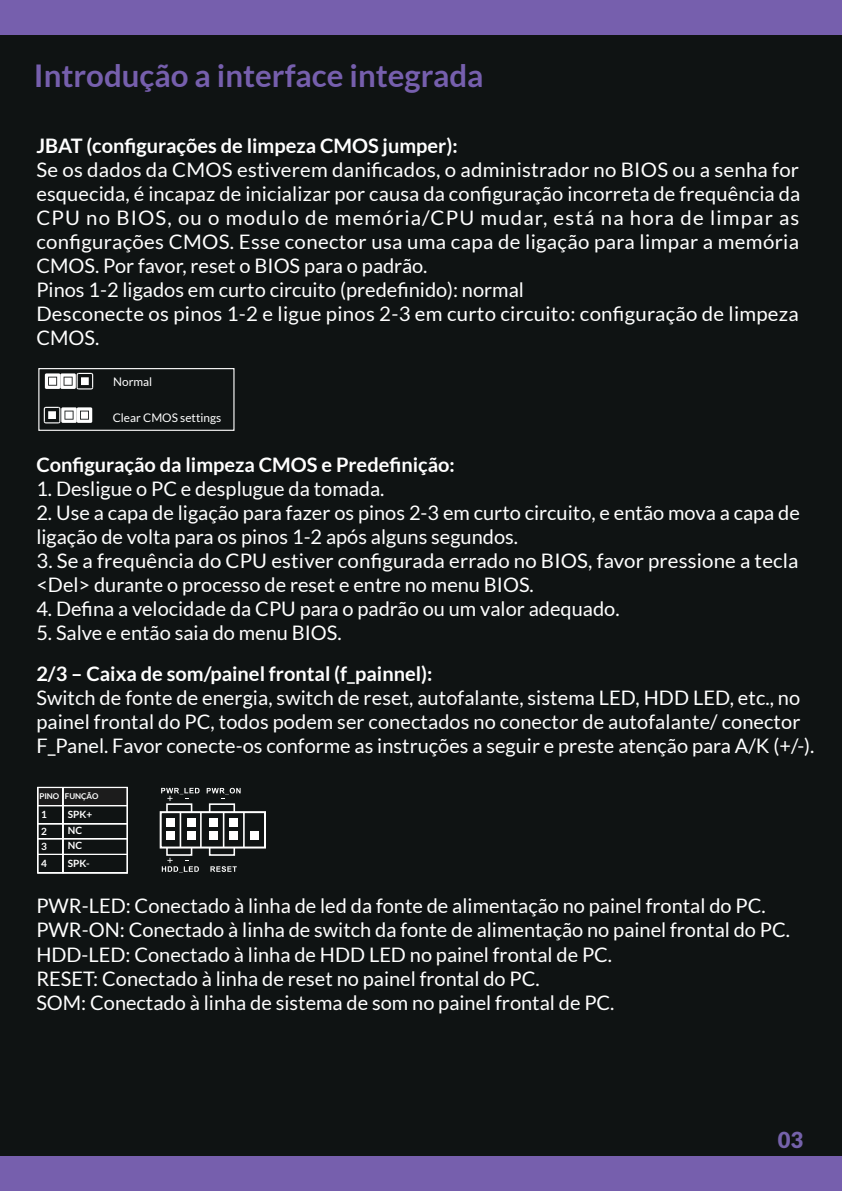
<style>
.page{position:relative;width:842px;height:1191px;background:#0f1313}
.page>*{position:absolute;margin:0;border:0;box-sizing:border-box;transform-origin:0 0}
.t1{font:700 31.2px "Lato";color:#765fad}
.t2{font:900 22px "Lato";color:#7562ab}
.t3{font:20px/24px "Lato";color:#fff}
.t4{font:700 20px "Lato";color:#fff}
.t5{font:11.8px "Lato";color:#fff}
.t6{font:700 10px "Lato";color:#fff}
.t7{font:700 8px "Lato";color:#fff}
</style>
<div class="page">
<div style="left:0;top:0;width:842px;height:34px;background:#765fad"></div>
<div style="left:0;top:1156px;width:842px;height:35px;background:#765fad"></div>
<div style="left:38px;top:368px;width:197px;height:63px;border:1px solid #fff"></div>
<svg style="left:45px;top:372px;width:49px;height:18px"></svg>
<svg style="left:43px;top:406px;width:49px;height:18px"></svg>
<div style="left:63px;top:787px;width:64px;height:18px;background:#1c1c1c"></div>
<div style="left:37px;top:787px;width:91px;height:1px;border:1px solid #fff"></div>
<div style="left:37px;top:805px;width:91px;height:1px;border:1px solid #fff"></div>
<div style="left:37px;top:823px;width:91px;height:1px;border:1px solid #fff"></div>
<div style="left:37px;top:838px;width:91px;height:1px;border:1px solid #fff"></div>
<div style="left:37px;top:854px;width:91px;height:1px;border:1px solid #fff"></div>
<svg style="left:37px;top:787px;width:27px;height:86px"></svg>
<div style="left:63px;top:872px;width:64px;height:1px;border:1px solid #fff"></div>
<svg style="left:127px;top:787px;width:1px;height:86px"></svg>
<div style="left:166px;top:803px;width:26px;height:53px;border:2px solid #fff"></div>
<div style="left:209px;top:803px;width:26px;height:53px;border:2px solid #fff"></div>
<div style="left:160px;top:811px;width:106px;height:37px;background:#0f1313;border:2px solid #fff"></div>
<hr style="left:180px;top:812px;width:1px;height:35px;background:#fff">
<hr style="left:200px;top:812px;width:2px;height:35px;background:#fff">
<hr style="left:223px;top:812px;width:1px;height:35px;background:#fff">
<hr style="left:243px;top:812px;width:2px;height:35px;background:#fff">
<div style="left:166px;top:818px;width:9px;height:8px;background:#fff"></div>
<div style="left:166px;top:831px;width:9px;height:9px;background:#fff"></div>
<div style="left:187px;top:818px;width:9px;height:8px;background:#fff"></div>
<div style="left:187px;top:831px;width:9px;height:9px;background:#fff"></div>
<div style="left:209px;top:818px;width:9px;height:8px;background:#fff"></div>
<div style="left:209px;top:831px;width:9px;height:9px;background:#fff"></div>
<div style="left:229px;top:818px;width:9px;height:8px;background:#fff"></div>
<div style="left:229px;top:831px;width:9px;height:9px;background:#fff"></div>
<div style="left:250px;top:831px;width:9px;height:9px;background:#fff"></div>
<svg style="left:161px;top:788px;width:39px;height:13px"></svg>
<svg style="left:207px;top:788px;width:34px;height:11px"></svg>
<svg style="left:162px;top:857px;width:37px;height:15px"></svg>
<svg style="left:210px;top:866px;width:27px;height:6px"></svg>
<h1 class="t1" style="left:34px;top:58px;width:451px">Introdução a interface integrada</h1>
<p class="t4" style="left:36px;top:134px;width:423px">JBAT (configurações de limpeza CMOS jumper):</p>
<p class="t3" style="left:36px;top:158px;width:765px">Se os dados da CMOS estiverem danificados, o administrador no BIOS ou a senha for esquecida, é incapaz de inicializar por causa da configuração incorreta de frequência da CPU no BIOS, ou o modulo de memória/CPU mudar, está na hora de limpar as configurações CMOS. Esse conector usa uma capa de ligação para limpar a memória CMOS. Por favor, reset o BIOS para o padrão.<br>Pinos 1-2 ligados em curto circuito (predefinido): normal<br>Desconecte os pinos 1-2 e ligue pinos 2-3 em curto circuito: configuração de limpeza CMOS.</p>
<p class="t5" style="left:113px;top:375px;width:41px">Normal</p>
<p class="t5" style="left:113px;top:411px;width:110px">Clear CMOS settings</p>
<p class="t4" style="left:36px;top:453px;width:420px">Configuração da limpeza CMOS e Predefinição:</p>
<p class="t3" style="left:36px;top:476px;width:350px">1. Desligue o PC e desplugue da tomada.</p>
<p class="t3" style="left:36px;top:500px;width:765px">2. Use a capa de ligação para fazer os pinos 2-3 em curto circuito, e então mova a capa de ligação de volta para os pinos 1-2 após alguns segundos.</p>
<p class="t3" style="left:36px;top:548px;width:764px">3. Se a frequência do CPU estiver configurada errado no BIOS, favor pressione a tecla &lt;Del&gt; durante o processo de reset e entre no menu BIOS.</p>
<p class="t3" style="left:36px;top:596px;width:585px">4. Defina a velocidade da CPU para o padrão ou um valor adequado.</p>
<p class="t3" style="left:36px;top:620px;width:307px">5. Salve e então saia do menu BIOS.</p>
<p class="t4" style="left:36px;top:662px;width:398px">2/3 – Caixa de som/painel frontal (f_painnel):</p>
<p class="t3" style="left:36px;top:685px;width:780px">Switch de fonte de energia, switch de reset, autofalante, sistema LED, HDD LED, etc., no painel frontal do PC, todos podem ser conectados no conector de autofalante/ conector<br>F_Panel. Favor conecte-os conforme as instruções a seguir e preste atenção para A/K (+/-).</p>
<p class="t7" style="left:39px;top:792px;width:61px">PINO FUNÇÃO</p>
<p class="t6" style="left:41px;top:809px;width:7px">1</p>
<p class="t6" style="left:68px;top:808px;width:26px">SPK+</p>
<p class="t6" style="left:41px;top:825px;width:7px">2</p>
<p class="t6" style="left:68px;top:825px;width:16px">NC</p>
<p class="t6" style="left:41px;top:840px;width:7px">3</p>
<p class="t6" style="left:68px;top:840px;width:16px">NC</p>
<p class="t6" style="left:41px;top:857px;width:7px">4</p>
<p class="t6" style="left:68px;top:857px;width:23px">SPK-</p>
<p class="t3" style="left:36px;top:894px;width:755px">PWR-LED: Conectado à linha de led da fonte de alimentação no painel frontal do PC.<br>PWR-ON: Conectado à linha de switch da fonte de alimentação no painel frontal do PC.<br>HDD-LED: Conectado à linha de HDD LED no painel frontal de PC.<br>RESET: Conectado à linha de reset no painel frontal do PC.<br>SOM: Conectado à linha de sistema de som no painel frontal de PC.</p>
<p class="t2" style="left:778px;top:1126px;width:27px">03</p>
</div>
